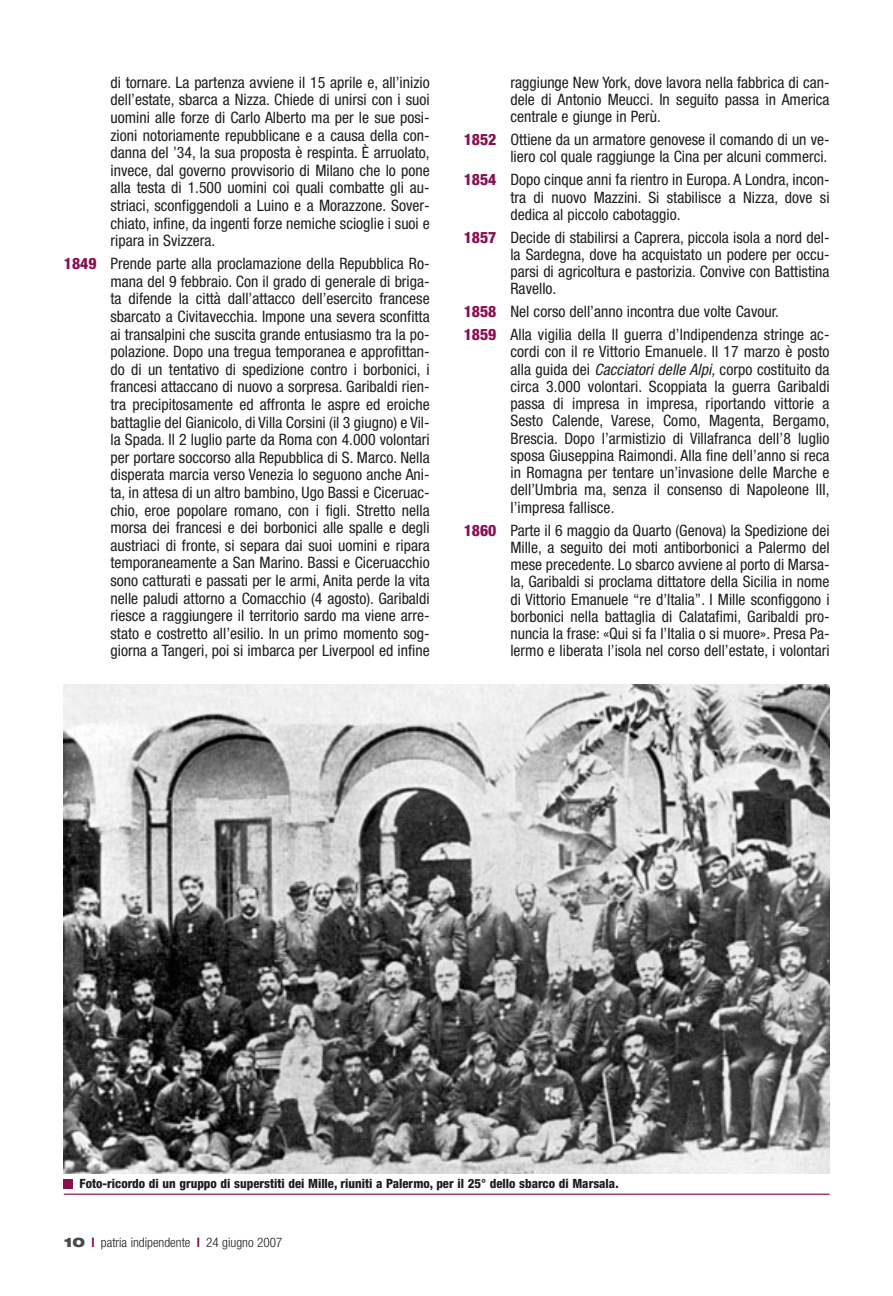
<style>
.page{position:relative;width:893px;height:1296px;background:#fff}
.page>*{position:absolute;margin:0;border:0;box-sizing:border-box;transform-origin:0 0}
.t1{font:condensed 15.75px/17.5px "Helvetica Neue";color:#1c1f20;text-align:justify}
.t2{font:300 condensed 13.2px "Helvetica Neue";color:#1c1f20}
.t3{font:800 condensed 12.75px "Helvetica Neue";color:#1c1f20}
.s1{font-weight:800;color:#880f50}
.s2{font-style:italic}
.s3{font-weight:900;font-stretch:expanded;color:#47494a}
.s4{font-weight:700;color:#880f50}
</style>
<div class="page">
<img style="left:64px;top:685px;width:765px;height:489px">
<hr style="left:64px;top:1194px;width:765px;height:1px;background:#880f50">
<div style="left:64px;top:1179px;width:9px;height:9px;background:#880f50"></div>
<p class="t1" style="left:110px;top:75px;width:321px">di tornare. La partenza avviene il 15 aprile e, all’inizio dell’estate, sbarca a Nizza. Chiede di unirsi con i suoi uomini alle forze di Carlo Alberto ma per le sue posi&shy;zioni notoriamente repubblicane e a causa della con&shy;danna del ’34, la sua proposta è respinta. È arruolato, invece, dal governo provvisorio di Milano che lo pone alla testa di 1.500 uomini coi quali combatte gli au&shy;striaci, sconfiggendoli a Luino e a Morazzone. Sover&shy;chiato, infine, da ingenti forze nemiche scioglie i suoi e ripara in Svizzera.</p>
<p class="t1" style="left:110px;top:256px;width:321px;text-indent:-47px"><span class="s1">1849</span> Prende parte alla proclamazione della Repubblica Ro&shy;mana del 9 febbraio. Con il grado di generale di briga&shy;ta difende la città dall’attacco dell’esercito francese sbarcato a Civitavecchia. Impone una severa sconfitta ai transalpini che suscita grande entusiasmo tra la po&shy;polazione. Dopo una tregua temporanea e approfittan&shy;do di un tentativo di spedizione contro i borbonici, i francesi attaccano di nuovo a sorpresa. Garibaldi rien&shy;tra precipitosamente ed affronta le aspre ed eroiche battaglie del Gianicolo, di Villa Corsini (il 3 giugno) e Vil&shy;la Spada. Il 2 luglio parte da Roma con 4.000 volontari per portare soccorso alla Repubblica di S. Marco. Nella disperata marcia verso Venezia lo seguono anche Ani&shy;ta, in attesa di un altro bambino, Ugo Bassi e Ciceruac&shy;chio, eroe popolare romano, con i figli. Stretto nella morsa dei francesi e dei borbonici alle spalle e degli austriaci di fronte, si separa dai suoi uomini e ripara temporaneamente a San Marino. Bassi e Ciceruacchio sono catturati e passati per le armi, Anita perde la vita nelle paludi attorno a Comacchio (4 agosto). Garibaldi riesce a raggiungere il territorio sardo ma viene arre&shy;stato e costretto all’esilio. In un primo momento sog&shy;giorna a Tangeri, poi si imbarca per Liverpool ed infine</p>
<p class="t1" style="left:510px;top:75px;width:320px">raggiunge New York, dove lavora nella fabbrica di can&shy;dele di Antonio Meucci. In seguito passa in America centrale e giunge in Perù.</p>
<p class="t1" style="left:463px;top:132px;width:367px;text-align:right"><span class="s1">1852</span> Ottiene da un armatore genovese il comando di un ve&shy;liero col quale raggiunge la Cina per alcuni commerci.</p>
<p class="t1" style="left:510px;top:172px;width:320px;text-indent:-47px"><span class="s1">1854</span> Dopo cinque anni fa rientro in Europa. A Londra, incon&shy;tra di nuovo Mazzini. Si stabilisce a Nizza, dove si dedica al piccolo cabotaggio.</p>
<p class="t1" style="left:510px;top:230px;width:321px;text-indent:-47px"><span class="s1">1857</span> Decide di stabilirsi a Caprera, piccola isola a nord del&shy;la Sardegna, dove ha acquistato un podere per occu&shy;parsi di agricoltura e pastorizia. Convive con Battistina Ravello.</p>
<p class="t1" style="left:463px;top:302px;width:367px;line-height:23px"><span class="s1">1858</span> Nel corso dell’anno incontra due volte Cavour.<br><span class="s1">1859</span> Alla vigilia della II guerra d’Indipendenza stringe ac-</p>
<p class="t1" style="left:510px;top:345px;width:321px">cordi con il re Vittorio Emanuele. Il 17 marzo è posto alla guida dei <span class="s2">Cacciatori delle Alpi,</span> corpo costituito da circa 3.000 volontari. Scoppiata la guerra Garibaldi passa di impresa in impresa, riportando vittorie a Sesto Calende, Varese, Como, Magenta, Bergamo, Brescia. Dopo l’armistizio di Villafranca dell’8 luglio sposa Giuseppina Raimondi. Alla fine dell’anno si reca in Romagna per tentare un’invasione delle Marche e dell’Umbria ma, senza il consenso di Napoleone III, l’impresa fallisce.</p>
<p class="t1" style="left:510px;top:523px;width:321px;text-indent:-47px"><span class="s1">1860</span> Parte il 6 maggio da Quarto (Genova) la Spedizione dei Mille, a seguito dei moti antiborbonici a Palermo del mese precedente. Lo sbarco avviene al porto di Marsa&shy;la, Garibaldi si proclama dittatore della Sicilia in nome di Vittorio Emanuele “re d’Italia”. I Mille sconfiggono i borbonici nella battaglia di Calatafimi, Garibaldi pro&shy;nuncia la frase: «Qui si fa l’Italia o si muore». Presa Pa&shy;lermo e liberata l’isola nel corso dell’estate, i volontari</p>
<p class="t3" style="left:80px;top:1179px;width:540px">Foto-ricordo di un gruppo di superstiti dei Mille, riuniti a Palermo, per il 25° dello sbarco di Marsala.</p>
<p class="t2" style="left:64px;top:1238px;width:220px"><span class="s3">10</span> <span class="s4">l</span> patria indipendente <span class="s4">l</span> 24 giugno 2007</p>
</div>
